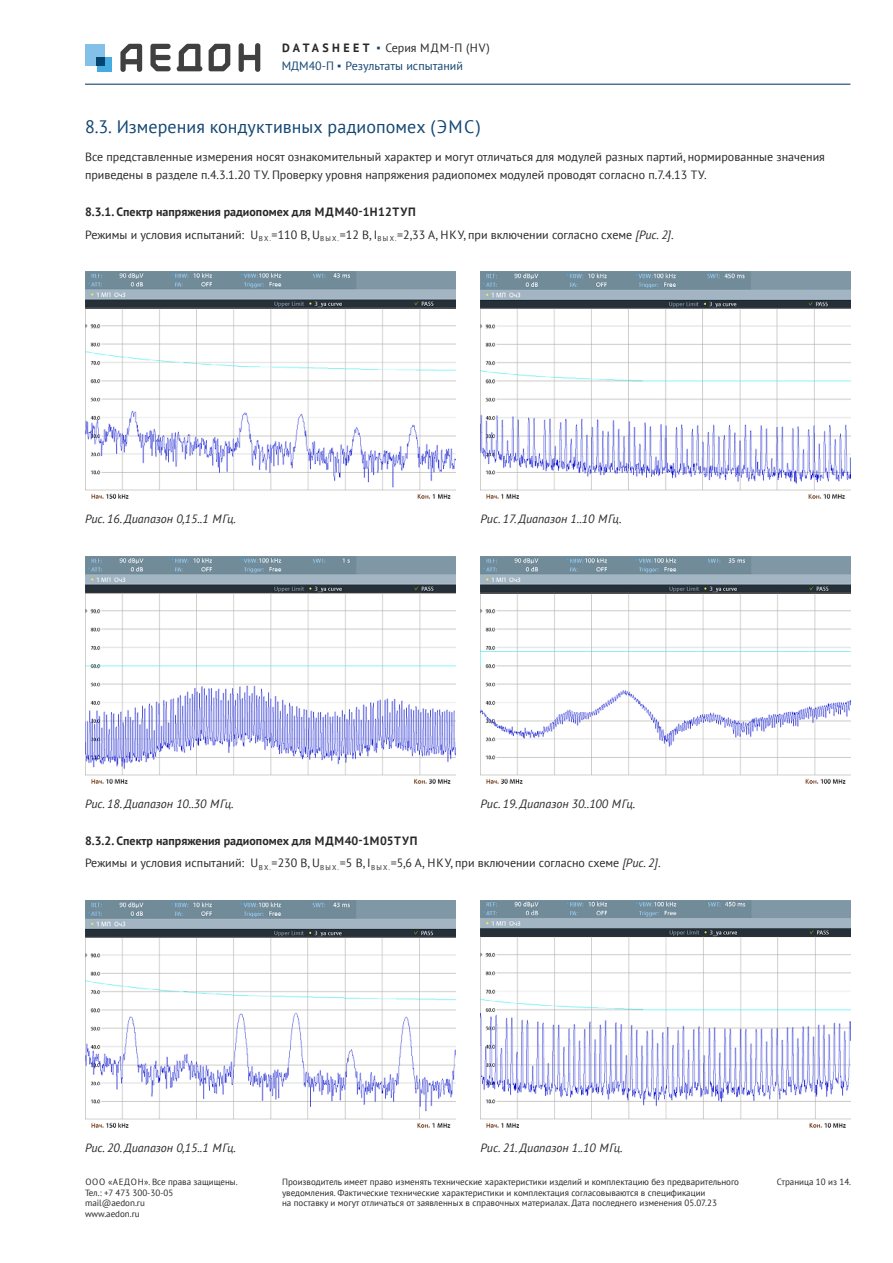
<style>
.page{position:relative;width:893px;height:1263px;background:#fff}
.page>*{position:absolute;margin:0;border:0;box-sizing:border-box;transform-origin:0 0}
.t1{font:18px "PT Sans";letter-spacing:.005em;color:#144672}
.t2{font:12px/22.2px "PT Sans";color:#282827}
.t3{font:italic 12px "PT Sans";color:#282827}
.t4{font:12px "PT Sans";color:#144672}
.t5{font:9px/10.8px "PT Sans";color:#282827}
.s1{font-weight:700}
.s2{font-family:"Arial";font-weight:900;color:#144672}
.s3{font-family:"Arial";font-weight:900}
.s4{font-style:italic}
</style>
<div class="page">
<hr style="left:85px;top:84px;width:765px;height:1px;background:#144672">
<svg style="left:239px;top:43px;width:21px;height:29px"></svg>
<svg style="left:177px;top:44px;width:25px;height:27px"></svg>
<svg style="left:209px;top:44px;width:21px;height:27px"></svg>
<svg style="left:150px;top:44px;width:21px;height:27px"></svg>
<svg style="left:120px;top:44px;width:22px;height:28px"></svg>
<div style="left:85px;top:44px;width:20px;height:22px;background:#83c1e9"></div>
<div style="left:97px;top:57px;width:14px;height:14px;background:#44ace1"></div>
<div style="left:97px;top:57px;width:8px;height:9px;background:#054371"></div>
<img style="left:85px;top:272px;width:370px;height:227px">
<img style="left:480px;top:272px;width:370px;height:227px">
<img style="left:85px;top:557px;width:370px;height:227px">
<img style="left:480px;top:557px;width:370px;height:227px">
<img style="left:85px;top:901px;width:370px;height:227px">
<img style="left:480px;top:901px;width:370px;height:227px">
<p class="t2" style="left:282px;top:36px;width:209px"><span class="s1">D ATA S H E E T</span> <span class="s2">▪</span> Серия МДМ-П (HV)</p>
<p class="t4" style="left:282px;top:58px;width:183px">МДМ40-П <span class="s3">▪</span> Результаты испытаний</p>
<h1 class="t1" style="left:85px;top:115px;width:397px">8.3. Измерения кондуктивных радиопомех (ЭМС)</h1>
<p class="t2" style="left:85px;top:148px;width:741px;line-height:18px">Все представленные измерения носят ознакомительный характер и могут отличаться для модулей разных партий, нормированные значения приведены в разделе п.4.3.1.20 ТУ. Проверку уровня напряжения радиопомех модулей проводят согласно п.7.4.13 ТУ.</p>
<p class="t2" style="left:85px;top:201px;width:590px"><span class="s1">8.3.1. Спектр напряжения радиопомех для МДМ40-1Н12ТУП<br></span>Режимы и условия испытаний: U<sub>В</sub> <sub>Х.</sub>=110 В, U<sub>В</sub> <sub>Ы</sub> <sub>Х.</sub>=12 В, I<sub>В</sub> <sub>Ы</sub> <sub>Х.</sub>=2,33 A, НКУ, при включении согласно схеме <span class="s4">[Рис. 2]</span>.</p>
<p class="t3" style="left:85px;top:511px;width:152px">Рис. 16. Диапазон 0,15..1 МГц.</p>
<p class="t3" style="left:480px;top:511px;width:143px">Рис. 17. Диапазон 1..10 МГц.</p>
<p class="t3" style="left:85px;top:796px;width:150px">Рис. 18. Диапазон 10..30 МГц.</p>
<p class="t3" style="left:480px;top:796px;width:156px">Рис. 19. Диапазон 30..100 МГц.</p>
<p class="t2" style="left:85px;top:829px;width:577px"><span class="s1">8.3.2. Спектр напряжения радиопомех для МДМ40-1М05ТУП<br></span>Режимы и условия испытаний: U<sub>В</sub> <sub>Х.</sub>=230 В, U<sub>В</sub> <sub>Ы</sub> <sub>Х.</sub>=5 В, I<sub>В</sub> <sub>Ы</sub> <sub>Х.</sub>=5,6 A, НКУ, при включении согласно схеме <span class="s4">[Рис. 2]</span>.</p>
<p class="t3" style="left:85px;top:1140px;width:152px">Рис. 20. Диапазон 0,15..1 МГц.</p>
<p class="t3" style="left:480px;top:1140px;width:144px">Рис. 21. Диапазон 1..10 МГц.</p>
<p class="t5" style="left:282px;top:1176px;width:459px">Производитель имеет право изменять технические характеристики изделий и комплектацию без предварительного уведомления. Фактические технические характеристики и комплектация согласовываются в спецификации<br>на поставку и могут отличаться от заявленных в справочных материалах. Дата последнего изменения 05.07.23</p>
<p class="t5" style="left:85px;top:1176px;width:154px">ООО «АЕДОН». Все права защищены.</p>
<p class="t5" style="left:777px;top:1176px;width:76px">Страница 10 из 14.</p>
<p class="t5" style="left:85px;top:1187px;width:90px">Тел.: +7 473 300-30-05 mail@aedon.ru www.aedon.ru</p>
</div>
